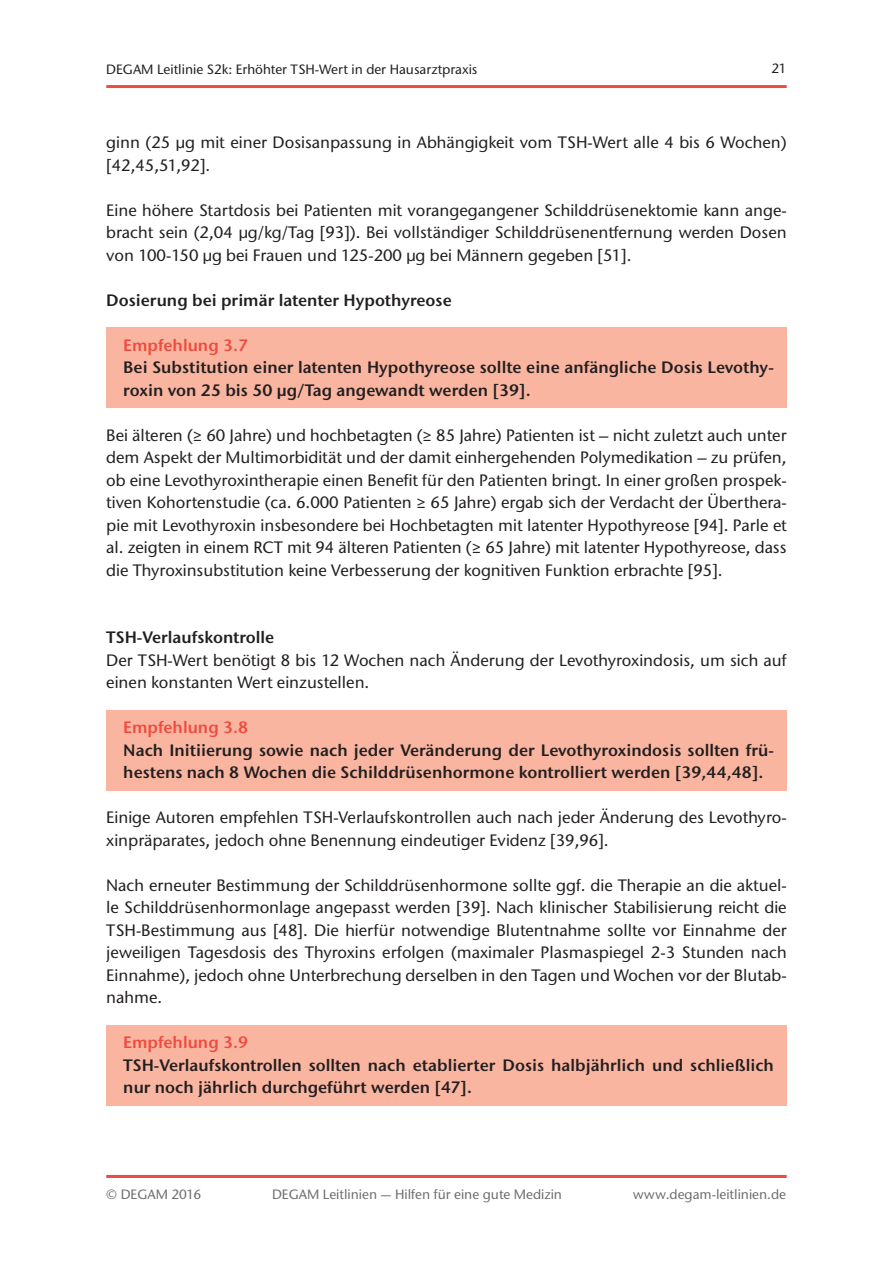
<style>
.page{position:relative;width:893px;height:1263px;background:#fff}
.page>*{position:absolute;margin:0;border:0;box-sizing:border-box;transform-origin:0 0}
.t1{font:500 16.5px/22.5px "Stone Sans ITC Std";color:#231f20}
.t2{font:600 16.5px/22.5px "Stone Sans ITC Pro";color:#231f20}
.t3{font:600 16.5px "Stone Sans ITC Pro";color:#ef4b40}
.t4{font:500 13.5px "Stone Sans ITC Std";color:#6c6d70}
.t5{font:500 13.5px "Stone Sans ITC Std";color:#231f20}
</style>
<div class="page">
<div style="left:106px;top:327px;width:681px;height:81px;background:#f9b5a0"></div>
<div style="left:106px;top:710px;width:681px;height:81px;background:#f9b5a0"></div>
<div style="left:106px;top:1025px;width:681px;height:81px;background:#f9b5a0"></div>
<hr style="left:106px;top:85px;width:681px;height:3px;background:#ef4b40">
<hr style="left:106px;top:1175px;width:681px;height:3px;background:#ef4b40">
<p class="t5" style="left:106px;top:61px;width:373px">DEGAM Leitlinie S2k: Erhöhter TSH-Wert in der Hausarztpraxis</p>
<p class="t5" style="left:772px;top:60px;width:17px">21</p>
<p class="t1" style="left:106px;top:131px;width:682px">ginn (25 µg mit einer Dosisanpassung in Abhängigkeit vom TSH-Wert alle 4 bis 6 Wochen) [42,45,51,92].</p>
<p class="t1" style="left:106px;top:199px;width:682px;text-align:justify">Eine höhere Startdosis bei Patienten mit vorangegangener Schilddrüsenektomie kann ange&shy;bracht sein (2,04 µg/kg/Tag [93]). Bei vollständiger Schilddrüsenentfernung werden Dosen von 100-150 µg bei Frauen und 125-200 µg bei Männern gegeben [51].</p>
<p class="t2" style="left:106px;top:289px;width:347px">Dosierung bei primär latenter Hypothyreose</p>
<p class="t3" style="left:123px;top:335px;width:126px">Empfehlung 3.7</p>
<p class="t2" style="left:123px;top:356px;width:652px">Bei Substitution einer latenten Hypothyreose sollte eine anfängliche Dosis Levothy&shy;roxin von 25 bis 50 µg/Tag angewandt werden [39].</p>
<p class="t1" style="left:106px;top:424px;width:682px;text-align:justify">Bei älteren (≥ 60 Jahre) und hochbetagten (≥ 85 Jahre) Patienten ist – nicht zuletzt auch unter dem Aspekt der Multimorbidität und der damit einhergehenden Polymedikation – zu prüfen, ob eine Levothyroxintherapie einen Benefit für den Patienten bringt. In einer großen prospek&shy;tiven Kohortenstudie (ca. 6.000 Patienten ≥ 65 Jahre) ergab sich der Verdacht der Überthera&shy;pie mit Levothyroxin insbesondere bei Hochbetagten mit latenter Hypothyreose [94]. Parle et al. zeigten in einem RCT mit 94 älteren Patienten (≥ 65 Jahre) mit latenter Hypothyreose, dass die Thyroxinsubstitution keine Verbesserung der kognitiven Funktion erbrachte [95].</p>
<p class="t2" style="left:106px;top:626px;width:170px">TSH-Verlaufskontrolle</p>
<p class="t1" style="left:106px;top:649px;width:682px">Der TSH-Wert benötigt 8 bis 12 Wochen nach Änderung der Levothyroxindosis, um sich auf einen konstanten Wert einzustellen.</p>
<p class="t3" style="left:123px;top:717px;width:126px">Empfehlung 3.8</p>
<p class="t2" style="left:123px;top:739px;width:652px">Nach Initiierung sowie nach jeder Veränderung der Levothyroxindosis sollten frü&shy;hestens nach 8 Wochen die Schilddrüsenhormone kontrolliert werden [39,44,48].</p>
<p class="t1" style="left:106px;top:806px;width:682px">Einige Autoren empfehlen TSH-Verlaufskontrollen auch nach jeder Änderung des Levothyro&shy;xinpräparates, jedoch ohne Benennung eindeutiger Evidenz [39,96].</p>
<p class="t1" style="left:106px;top:874px;width:682px;text-align:justify">Nach erneuter Bestimmung der Schilddrüsenhormone sollte ggf. die Therapie an die aktuel&shy;le Schilddrüsenhormonlage angepasst werden [39]. Nach klinischer Stabilisierung reicht die TSH-Bestimmung aus [48]. Die hierfür notwendige Blutentnahme sollte vor Einnahme der jeweiligen Tagesdosis des Thyroxins erfolgen (maximaler Plasmaspiegel 2-3 Stunden nach Einnahme), jedoch ohne Unterbrechung derselben in den Tagen und Wochen vor der Blutab&shy;nahme.</p>
<p class="t3" style="left:123px;top:1032px;width:126px">Empfehlung 3.9</p>
<p class="t2" style="left:123px;top:1054px;width:652px">TSH-Verlaufskontrollen sollten nach etablierter Dosis halbjährlich und schließlich nur noch jährlich durchgeführt werden [47].</p>
<p class="t4" style="left:106px;top:1186px;width:96px">© DEGAM 2016</p>
<p class="t4" style="left:272px;top:1186px;width:292px">DEGAM Leitlinien — Hilfen für eine gute Medizin</p>
<p class="t4" style="left:633px;top:1186px;width:155px">www.degam-leitlinien.de</p>
</div>
